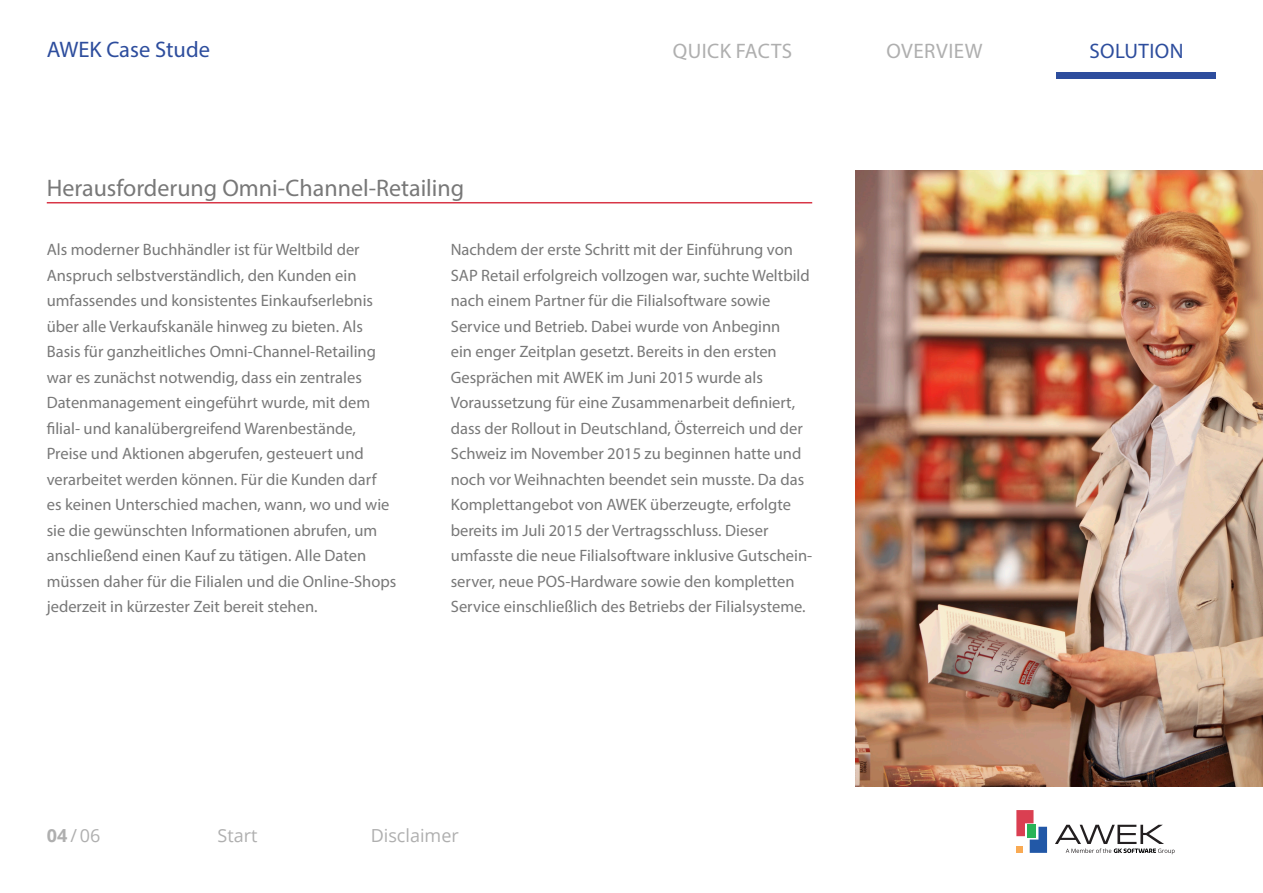
<style>
.page{position:relative;width:1263px;height:893px;background:#fff}
.page>*{position:absolute;margin:0;border:0;box-sizing:border-box;transform-origin:0 0}
.Ü2_-_2_Spalten{font:24px "Myriad Pro";color:#787878}
.t1{font:22.5px "Myriad Pro";color:#2d4d9d}
.t2{font:21px "Myriad Pro";letter-spacing:.02em;color:#afafaf}
.t3{font:21px "Myriad Pro";letter-spacing:.02em;color:#2d4d9d}
.t4{font:18px "Open Sans";color:#afafaf}
.t5{font:16.5px/25.5px "Myriad Pro";color:#787878}
.s1{font-weight:700}
</style>
<div class="page">
<img style="left:855px;top:170px;width:408px;height:617px">
<svg style="left:1016px;top:810px;width:31px;height:43px"></svg>
<svg style="left:1055px;top:825px;width:119px;height:29px"></svg>
<hr style="left:47px;top:202px;width:765px;height:1px;background:#d83647">
<div style="left:1057px;top:72px;width:159px;height:7px;background:#2d4d9d"></div>
<h2 class="t1" style="left:47px;top:36px;width:165px">AWEK Case Stude</h2>
<p class="Ü2_-_2_Spalten" style="left:47px;top:173px;width:419px">Herausforderung Omni-Channel-Retailing</p>
<p class="t2" style="left:673px;top:38px;width:121px">QUICK FACTS</p>
<p class="t2" style="left:886px;top:38px;width:98px">OVERVIEW</p>
<p class="t3" style="left:1089px;top:38px;width:96px">SOLUTION</p>
<p class="t5" style="left:47px;top:237px;width:351px">Als moderner Buchhändler ist für Weltbild der Anspruch selbstverständlich, den Kunden ein umfassendes und konsistentes Einkaufserlebnis über alle Verkaufskanäle hinweg zu bieten. Als Basis für ganzheitliches Omni-Channel-Retailing war es zunächst notwendig, dass ein zentrales Datenmanagement eingeführt wurde, mit dem filial- und kanalübergreifend Warenbestände, Preise und Aktionen abgerufen, gesteuert und verarbeitet werden können. Für die Kunden darf<br>es keinen Unterschied machen, wann, wo und wie sie die gewünschten Informationen abrufen, um anschließend einen Kauf zu tätigen. Alle Daten müssen daher für die Filialen und die Online-Shops jederzeit in kürzester Zeit bereit stehen.</p>
<p class="t5" style="left:451px;top:237px;width:363px">Nachdem der erste Schritt mit der Einführung von SAP Retail erfolgreich vollzogen war, suchte Weltbild nach einem Partner für die Filialsoftware sowie Service und Betrieb. Dabei wurde von Anbeginn<br>ein enger Zeitplan gesetzt. Bereits in den ersten Gesprächen mit AWEK im Juni 2015 wurde als Voraussetzung für eine Zusammenarbeit definiert, dass der Rollout in Deutschland, Österreich und der Schweiz im November 2015 zu beginnen hatte und noch vor Weihnachten beendet sein musste. Da das Komplettangebot von AWEK überzeugte, erfolgte bereits im Juli 2015 der Vertragsschluss. Dieser umfasste die neue Filialsoftware inklusive Gutschein&shy;server, neue POS-Hardware sowie den kompletten Service einschließlich des Betriebs der Filialsysteme.</p>
<p class="t4" style="left:47px;top:823px;width:55px"><span class="s1">04</span> / 06</p>
<p class="t4" style="left:218px;top:823px;width:41px">Start</p>
<p class="t4" style="left:371px;top:823px;width:90px">Disclaimer</p>
</div>
